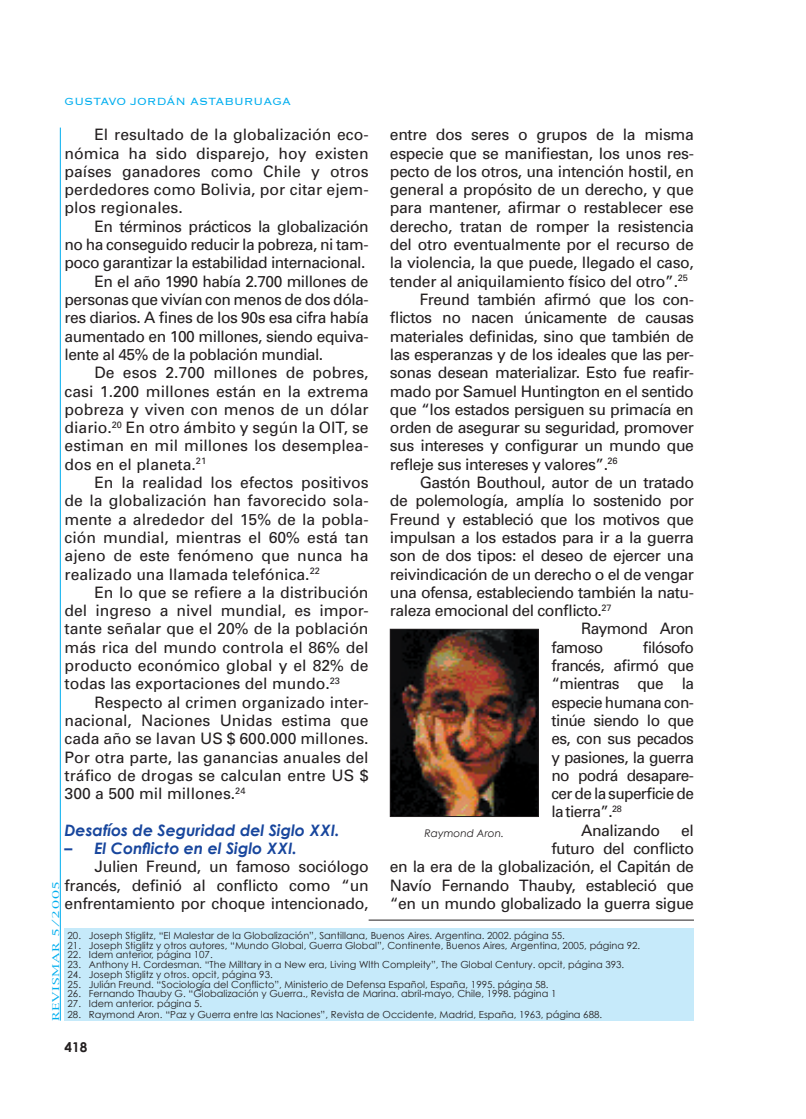
<style>
.page{position:relative;width:806px;height:1119px;background:#fff}
.page>*{position:absolute;margin:0;border:0;box-sizing:border-box;transform-origin:0 0}
.t1{font:15.75px/18.3px "Univers";letter-spacing:-.03em;color:#231f20;text-align:justify}
.t2{font:15.75px "Univers";color:#231f20}
.t3{font:italic 700 15.75px "Century Gothic";color:#18469d}
.t4{font:300 13.5px "Copperplate";color:#00aeef}
.t5{font:700 13.5px "Century Gothic";color:#231f20}
.t6{font:italic 10.5px "Century Gothic";color:#231f20}
.t7{font:9.75px "Century Gothic";color:#231f20}
.t8{font:9px "New York";letter-spacing:.05em;color:#00aeef;scale:1.5 1}
</style>
<div class="page">
<hr style="left:60px;top:128px;width:1px;height:892px;background:#00aeef">
<div style="left:65px;top:928px;width:629px;height:92px;background:#c6eafa"></div>
<hr style="left:369px;top:920px;width:325px;height:1px;background:#231f20">
<img style="left:392px;top:631px;width:145px;height:184px">
<div style="left:390px;top:629px;width:149px;height:188px;border:1px solid #231f20"></div>
<p class="t4" style="left:65px;top:93px;width:228px">GUSTAVO JORDÁN ASTABURUAGA</p>
<p class="t1" style="left:65px;top:126px;width:306px;text-indent:30px">El resultado de la globalización eco&shy;nómica ha sido disparejo, hoy existen países ganadores como Chile y otros perdedores como Bolivia, por citar ejem&shy;plos regionales.</p>
<p class="t1" style="left:94px;top:217px;width:276px">En términos prácticos la globalización</p>
<p class="t1" style="left:65px;top:236px;width:306px">no ha conseguido reducir la pobreza, ni tam-</p>
<p class="t1" style="left:65px;top:254px;width:302px">poco garantizar la estabilidad internacional.</p>
<p class="t1" style="left:94px;top:272px;width:276px">En el año 1990 había 2.700 millones de</p>
<p class="t1" style="left:65px;top:290px;width:306px">personas que vivían con menos de dos dóla-</p>
<p class="t1" style="left:65px;top:309px;width:306px">res diarios. A fines de los 90s esa cifra había</p>
<p class="t1" style="left:65px;top:327px;width:306px">aumentado en 100 millones, siendo equiva-</p>
<p class="t1" style="left:65px;top:345px;width:260px">lente al 45% de la población mundial.</p>
<p class="t2" style="left:94px;top:363px;width:276px">De esos 2.700 millones de pobres,</p>
<p class="t2" style="left:65px;top:382px;width:306px">casi 1.200 millones están en la extrema</p>
<p class="t2" style="left:65px;top:400px;width:305px">pobreza y viven con menos de un dólar</p>
<p class="t2" style="left:65px;top:418px;width:306px">diario.<sup>20</sup> En otro ámbito y según la OIT, se</p>
<p class="t2" style="left:65px;top:437px;width:306px">estiman en mil millones los desemplea-</p>
<p class="t2" style="left:65px;top:455px;width:143px">dos en el planeta.<sup>21</sup></p>
<p class="t2" style="left:94px;top:473px;width:276px">En la realidad los efectos positivos</p>
<p class="t2" style="left:65px;top:492px;width:306px">de la globalización han favorecido sola-</p>
<p class="t2" style="left:65px;top:510px;width:306px">mente a alrededor del 15% de la pobla-</p>
<p class="t2" style="left:65px;top:528px;width:306px">ción mundial, mientras el 60% está tan</p>
<p class="t2" style="left:65px;top:546px;width:305px">ajeno de este fenómeno que nunca ha</p>
<p class="t2" style="left:65px;top:565px;width:257px">realizado una llamada telefónica.<sup>22</sup></p>
<p class="t2" style="left:94px;top:583px;width:276px">En lo que se refiere a la distribución</p>
<p class="t2" style="left:65px;top:601px;width:306px">del ingreso a nivel mundial, es impor-</p>
<p class="t2" style="left:65px;top:620px;width:305px">tante señalar que el 20% de la población</p>
<p class="t2" style="left:65px;top:638px;width:305px">más rica del mundo controla el 86% del</p>
<p class="t2" style="left:65px;top:656px;width:305px">producto económico global y el 82% de</p>
<p class="t2" style="left:65px;top:675px;width:277px">todas las exportaciones del mundo.<sup>23</sup></p>
<p class="t2" style="left:94px;top:693px;width:276px">Respecto al crimen organizado inter-</p>
<p class="t2" style="left:65px;top:711px;width:306px">nacional, Naciones Unidas estima que</p>
<p class="t2" style="left:65px;top:729px;width:305px">cada año se lavan US $ 600.000 millones.</p>
<p class="t2" style="left:65px;top:748px;width:306px">Por otra parte, las ganancias anuales del</p>
<p class="t2" style="left:65px;top:766px;width:305px">tráfico de drogas se calculan entre US $</p>
<p class="t2" style="left:65px;top:784px;width:182px">300 a 500 mil millones.<sup>24</sup></p>
<p class="t3" style="left:65px;top:820px;width:276px">Desafíos de Seguridad del Siglo XXI.</p>
<p class="t3" style="left:65px;top:838px;width:234px">– El Conflicto en el Siglo XXI.</p>
<p class="t1" style="left:65px;top:858px;width:306px;text-indent:30px">Julien Freund, un famoso sociólogo francés, definió al conflicto como “un enfrentamiento por choque intencionado,</p>
<p class="t1" style="left:390px;top:126px;width:305px">entre dos seres o grupos de la misma</p>
<p class="t1" style="left:390px;top:144px;width:306px">especie que se manifiestan, los unos res-</p>
<p class="t1" style="left:390px;top:162px;width:306px">pecto de los otros, una intención hostil, en</p>
<p class="t1" style="left:390px;top:181px;width:306px">general a propósito de un derecho, y que</p>
<p class="t1" style="left:390px;top:199px;width:306px">para mantener, afirmar o restablecer ese</p>
<p class="t1" style="left:390px;top:217px;width:306px">derecho, tratan de romper la resistencia</p>
<p class="t1" style="left:390px;top:236px;width:305px">del otro eventualmente por el recurso de</p>
<p class="t1" style="left:390px;top:254px;width:306px">la violencia, la que puede, llegado el caso,</p>
<p class="t1" style="left:390px;top:272px;width:299px">tender al aniquilamiento físico del otro”.<sup>25</sup></p>
<p class="t1" style="left:420px;top:290px;width:276px">Freund también afirmó que los con-</p>
<p class="t1" style="left:390px;top:309px;width:306px">flictos no nacen únicamente de causas</p>
<p class="t1" style="left:390px;top:327px;width:306px">materiales definidas, sino que también de</p>
<p class="t1" style="left:390px;top:345px;width:306px">las esperanzas y de los ideales que las per-</p>
<p class="t1" style="left:390px;top:364px;width:306px">sonas desean materializar. Esto fue reafir-</p>
<p class="t1" style="left:390px;top:382px;width:305px">mado por Samuel Huntington en el sentido</p>
<p class="t1" style="left:390px;top:400px;width:305px">que “los estados persiguen su primacía en</p>
<p class="t1" style="left:390px;top:419px;width:306px">orden de asegurar su seguridad, promover</p>
<p class="t1" style="left:390px;top:437px;width:305px">sus intereses y configurar un mundo que</p>
<p class="t1" style="left:390px;top:455px;width:229px">refleje sus intereses y valores”.<sup>26</sup></p>
<p class="t1" style="left:420px;top:473px;width:276px">Gastón Bouthoul, autor de un tratado</p>
<p class="t1" style="left:390px;top:492px;width:306px">de polemología, amplía lo sostenido por</p>
<p class="t1" style="left:390px;top:510px;width:305px">Freund y estableció que los motivos que</p>
<p class="t1" style="left:390px;top:528px;width:305px">impulsan a los estados para ir a la guerra</p>
<p class="t1" style="left:390px;top:547px;width:305px">son de dos tipos: el deseo de ejercer una</p>
<p class="t1" style="left:390px;top:565px;width:305px">reivindicación de un derecho o el de vengar</p>
<p class="t1" style="left:390px;top:583px;width:306px">una ofensa, estableciendo también la natu-</p>
<p class="t1" style="left:390px;top:602px;width:223px">raleza emocional del conflicto.<sup>27</sup></p>
<p class="t1" style="left:581px;top:620px;width:114px">Raymond Aron</p>
<p class="t1" style="left:551px;top:638px;width:53px">famoso</p>
<p class="t1" style="left:643px;top:638px;width:53px">filósofo</p>
<p class="t1" style="left:551px;top:656px;width:144px">francés, afirmó que</p>
<p class="t1" style="left:551px;top:675px;width:144px">“mientras que la</p>
<p class="t1" style="left:551px;top:693px;width:144px">especie humana con-</p>
<p class="t1" style="left:551px;top:711px;width:144px">tinúe siendo lo que</p>
<p class="t1" style="left:551px;top:730px;width:144px">es, con sus pecados</p>
<p class="t1" style="left:551px;top:748px;width:144px">y pasiones, la guerra</p>
<p class="t1" style="left:551px;top:766px;width:144px">no podrá desapare-</p>
<p class="t1" style="left:551px;top:785px;width:144px">cer de la superficie de</p>
<p class="t1" style="left:551px;top:803px;width:72px">la tierra”.<sup>28</sup></p>
<p class="t1" style="left:581px;top:821px;width:80px">Analizando</p>
<p class="t1" style="left:390px;top:821px;width:306px;text-align:right">el<br>futuro del conflicto<br>en la era de la globalización, el Capitán de<br>Navío Fernando Thauby, estableció que “en un mundo globalizado la guerra sigue</p>
<p class="t7" style="left:68px;top:929px;width:499px">20. Joseph Stiglitz, “El Malestar de la Globalización”, Santillana, Buenos Aires. Argentina. 2002. página 55.</p>
<p class="t7" style="left:68px;top:939px;width:574px">21. Joseph Stiglitz y otros autores, “Mundo Global, Guerra Global”, Continente, Buenos Aires, Argentina, 2005, página 92.</p>
<p class="t7" style="left:68px;top:949px;width:147px">22. Idem anterior, página 107.</p>
<p class="t7" style="left:68px;top:958px;width:558px">23. Anthony H. Cordesman. “The Milltary in a New era, Living Wlth Compleity”, The Global Century. opcit, página 393.</p>
<p class="t7" style="left:68px;top:968px;width:207px">24. Joseph Stiglitz y otros. opcit, página 93.</p>
<p class="t7" style="left:68px;top:978px;width:482px">25. Julián Freund. “Sociología del Conflicto”, Ministerio de Defensa Español, España, 1995. página 58.</p>
<p class="t7" style="left:68px;top:988px;width:490px">26. Fernando Thauby G. “Globalización y Guerra., Revista de Marina. abril-mayo, Chile, 1998. página 1</p>
<p class="t7" style="left:68px;top:997px;width:136px">27. Idem anterior. página 5.</p>
<p class="t7" style="left:68px;top:1008px;width:536px">28. Raymond Aron. “Paz y Guerra entre las Naciones”, Revista de Occidente, Madrid, España, 1963, página 688.</p>
<p class="t6" style="left:425px;top:826px;width:81px">Raymond Aron.</p>
<p class="t8" style="left:50px;top:1021px;width:95px;rotate:-90deg">REVISMAR 5/2005</p>
<p class="t5" style="left:65px;top:1038px;width:24px">418</p>
</div>
